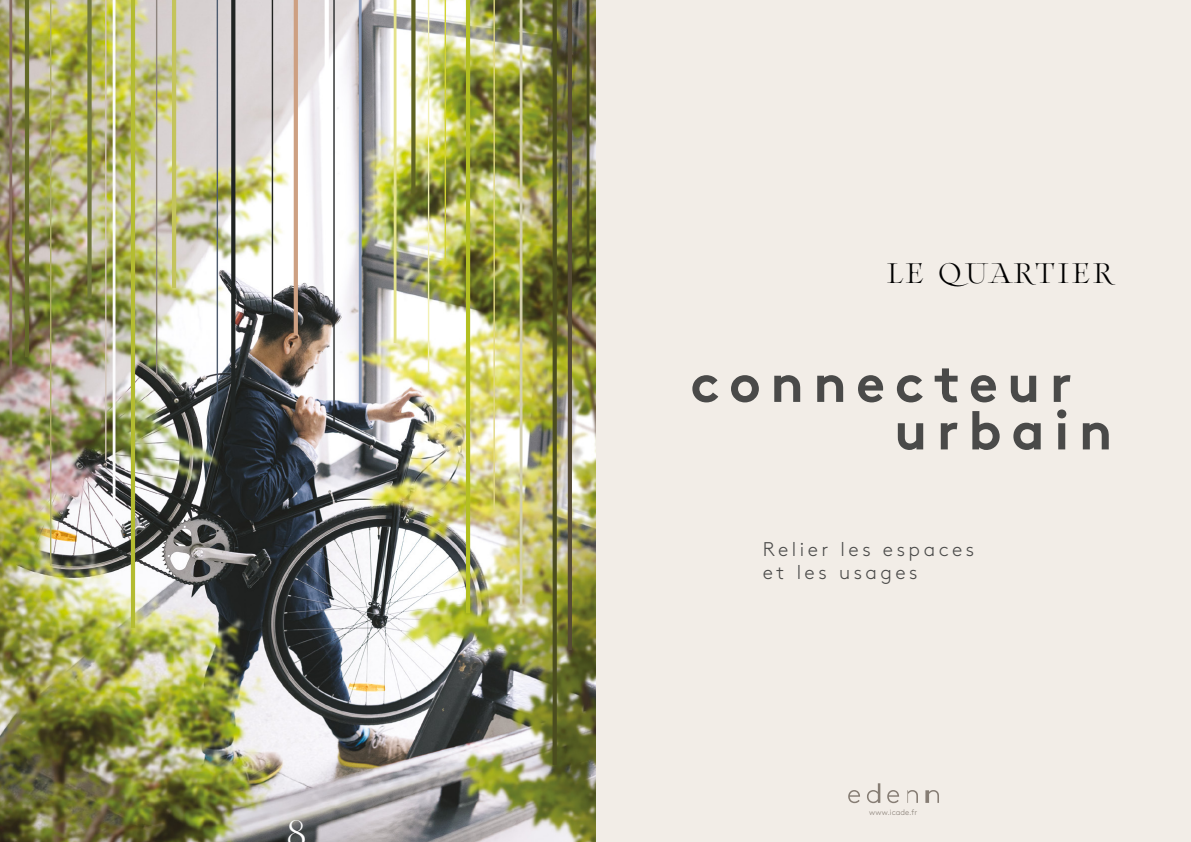
<style>
.page{position:relative;width:1191px;height:842px;background:#fff}
.page>*{position:absolute;margin:0;border:0;box-sizing:border-box;transform-origin:0 0}
.t1{font:700 54px/47.5px "Brown";letter-spacing:.175em;color:#4a4a49}
.t2{font:300 36px "Arthemys Display";color:#fff}
.t3{font:300 28.1px "Arthemys Display";letter-spacing:.15em;color:#000}
.t4{font:300 19.8px/23.7px "Brown";letter-spacing:.175em;color:#4a4a49}
.t5{font:300 8px "Brown";color:#867d74}
</style>
<div class="page">
<div style="left:596px;top:0;width:595px;height:842px;background:#f2ede7"></div>
<img style="left:0;top:0;width:595px;height:842px">
<hr style="left:217px;top:0;width:1px;height:401px;background:#4e5c6f">
<div style="left:552px;top:0;width:5px;height:765px;background:#4b4d1f"></div>
<hr style="left:131px;top:0;width:4px;height:628px;background:#b4bc31">
<hr style="left:466px;top:0;width:4px;height:613px;background:#b3bf21">
<hr style="left:325px;top:0;width:4px;height:229px;background:#fff">
<hr style="left:9px;top:0;width:3px;height:369px;background:#866a61">
<hr style="left:105px;top:0;width:1px;height:460px;background:#d3c6ba">
<hr style="left:493px;top:0;width:2px;height:509px;background:#e2d883">
<hr style="left:50px;top:0;width:1px;height:566px;background:#aeae69">
<hr style="left:272px;top:0;width:1px;height:316px;background:#1f211f">
<hr style="left:333px;top:0;width:2px;height:425px;background:#272a2b">
<hr style="left:156px;top:0;width:1px;height:375px;background:#8d847e">
<hr style="left:444px;top:0;width:2px;height:263px;background:#d3d331">
<div style="left:87px;top:0;width:5px;height:299px;background:#71783d"></div>
<svg style="left:231px;top:0;width:4px;height:429px;background:#282c2b"></svg>
<hr style="left:172px;top:0;width:4px;height:288px;background:#c4c45c">
<hr style="left:428px;top:0;width:1px;height:373px;background:#f3f1b4">
<hr style="left:586px;top:0;width:3px;height:268px;background:#464a1d">
<hr style="left:113px;top:0;width:2px;height:528px;background:#fbfbfc">
<hr style="left:394px;top:0;width:2px;height:343px;background:#e4e28a">
<hr style="left:25px;top:0;width:4px;height:357px;background:#636a27">
<hr style="left:568px;top:0;width:4px;height:650px;background:#554a35">
<hr style="left:294px;top:0;width:4px;height:334px;background:#cda082">
<svg style="left:411px;top:0;width:4px;height:193px"></svg>
<hr style="left:519px;top:0;width:3px;height:606px;background:#d3cfae">
<hr style="left:359px;top:0;width:3px;height:406px;background:#879abb">
<svg style="left:848px;top:790px;width:12px;height:13px"></svg>
<svg style="left:887px;top:790px;width:12px;height:13px"></svg>
<svg style="left:925px;top:790px;width:14px;height:13px"></svg>
<svg style="left:907px;top:790px;width:11px;height:13px"></svg>
<svg style="left:867px;top:783px;width:13px;height:20px"></svg>
<h2 class="t2" style="left:287px;top:809px;width:21px">8</h2>
<h3 class="t3" style="left:887px;top:254px;width:226px">LE QUARTIER</h3>
<h1 class="t1" style="left:894px;top:354px;width:219px;text-indent:-204px">connecteur urbain</h1>
<p class="t4" style="left:763px;top:535px;width:213px">Relier les espaces et les usages</p>
<p class="t5" style="left:869px;top:806px;width:50px">www.icade.fr</p>
</div>
